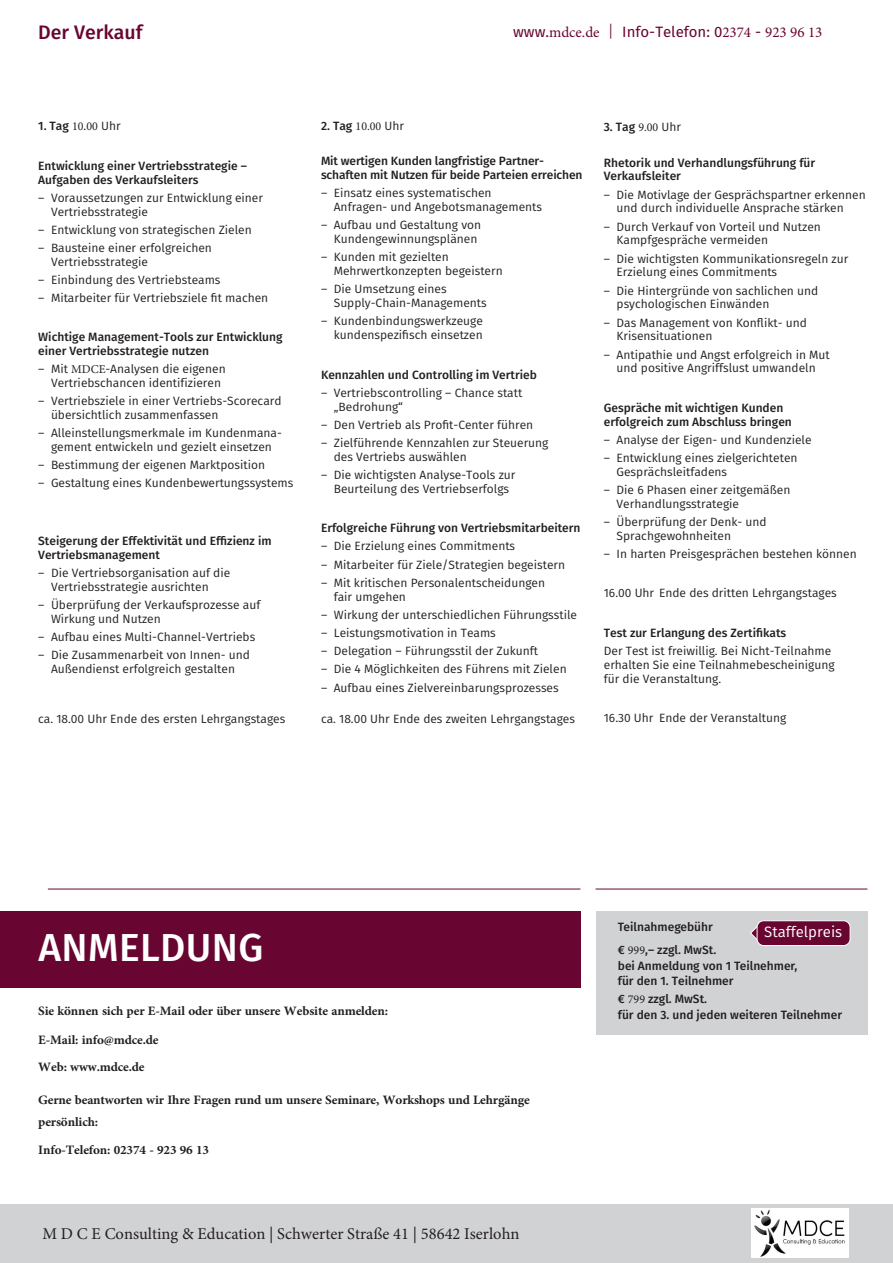
<style>
.page{position:relative;width:893px;height:1263px;background:#fff}
.page>*{position:absolute;margin:0;border:0;box-sizing:border-box;transform-origin:0 0}
.t1{font:500 39px "Fira Sans";letter-spacing:.01em;color:#fff}
.t2{font:500 19.5px "Fira Sans";color:#690531}
.t3{font:700 18px/28.8px "Adobe Arabic";letter-spacing:-.005em;color:#231f20}
.t4{font:16.5px "Minion Pro";color:#231f20}
.t5{font:15px "Fira Sans";color:#690531}
.t6{font:15px "Fira Sans";color:#fff}
.t7{font:12px/13.8px "Fira Sans";color:#231f20}
.t8{font:500 12px/13.8px "Fira Sans";color:#231f20}
.s1{font-family:"Minion Pro"}
.s2{font-weight:300;font-size:16.5px}
.s3{font-family:"Minion Pro";font-weight:400}
.s4{font-weight:400}
</style>
<div class="page">
<div style="left:0;top:911px;width:580px;height:77px;background:#690531"></div>
<div style="left:0;top:1205px;width:893px;height:58px;background:#d1d2d4"></div>
<hr style="left:48px;top:889px;width:532px;height:1px;background:#690531">
<hr style="left:595px;top:889px;width:272px;height:1px;background:#690531">
<div style="left:595px;top:911px;width:272px;height:124px;background:#d1d2d4"></div>
<svg style="left:750px;top:926px;width:7px;height:15px"></svg>
<div style="left:757px;top:921px;width:93px;height:24px;background:#690531;border-radius:7px"></div>
<div style="left:757px;top:920px;width:93px;height:26px;border:1px solid #fff;border-radius:7px"></div>
<img style="left:751px;top:1208px;width:97px;height:49px">
<h2 class="t2" style="left:38px;top:17px;width:106px">Der Verkauf</h2>
<p class="t5" style="left:513px;top:20px;width:311px">www.<span class="s1">mdce.de</span> <span class="s2">|</span> Info-Telefon: 0<span class="s1">2374</span> - <span class="s1">923 96 13</span></p>
<p class="t8" style="left:38px;top:119px;width:84px">1. Tag <span class="s3">10</span><span class="s4">.</span><span class="s3">00</span> <span class="s4">Uhr</span></p>
<p class="t8" style="left:38px;top:158px;width:210px">Entwicklung einer Vertriebsstrategie –<br>Aufgaben des Verkaufsleiters</p>
<p class="t7" style="left:51px;top:190px;width:214px;text-indent:-13px">– Voraussetzungen zur Entwicklung einer<br>Vertriebsstrategie</p>
<p class="t7" style="left:38px;top:222px;width:215px">– Entwicklung von strategischen Zielen</p>
<p class="t7" style="left:51px;top:241px;width:162px;text-indent:-13px">– Bausteine einer erfolgreichen<br>Vertriebsstrategie</p>
<p class="t7" style="left:38px;top:273px;width:184px">– Einbindung des Vertriebsteams</p>
<p class="t7" style="left:38px;top:291px;width:231px">– Mitarbeiter für Vertriebsziele fit machen</p>
<p class="t8" style="left:38px;top:330px;width:246px">Wichtige Management-Tools zur Entwicklung einer Vertriebsstrategie nutzen</p>
<p class="t7" style="left:51px;top:362px;width:176px;text-indent:-13px">– Mit <span class="s1">MDCE</span>-Analysen die eigenen<br>Vertriebschancen identifizieren</p>
<p class="t7" style="left:51px;top:394px;width:232px;text-indent:-13px">– Vertriebsziele in einer Vertriebs-Scorecard übersichtlich zusammenfassen</p>
<p class="t7" style="left:38px;top:425px;width:245px;text-align:center">– Alleinstellungsmerkmale im Kundenmana&shy;gement entwickeln und gezielt einsetzen</p>
<p class="t7" style="left:38px;top:457px;width:228px">– Bestimmung der eigenen Marktposition</p>
<p class="t7" style="left:38px;top:475px;width:257px">– Gestaltung eines Kundenbewertungs systems</p>
<p class="t8" style="left:38px;top:533px;width:235px">Steigerung der Effektivität und Effizienz im<br>Vertriebsmanagement</p>
<p class="t7" style="left:51px;top:566px;width:181px;text-indent:-13px">– Die Vertriebsorganisation auf die<br>Vertriebsstrategie ausrichten</p>
<p class="t7" style="left:51px;top:598px;width:211px;text-indent:-13px">– Überprüfung der Verkaufsprozesse auf<br>Wirkung und Nutzen</p>
<p class="t7" style="left:38px;top:630px;width:219px">– Aufbau eines Multi-Channel-Vertriebs</p>
<p class="t7" style="left:38px;top:648px;width:213px;text-align:center">– Die Zusammenarbeit von Innen- und<br>Außendienst erfolgreich gestalten</p>
<p class="t7" style="left:38px;top:712px;width:249px">ca. 18.00 Uhr Ende des ersten Lehrgangstages</p>
<p class="t8" style="left:321px;top:119px;width:85px">2. Tag <span class="s3">10.00</span> <span class="s4">Uhr</span></p>
<p class="t8" style="left:321px;top:154px;width:263px">Mit wertigen Kunden langfristige Partner&shy;schaften mit Nutzen für beide Parteien erreichen</p>
<p class="t7" style="left:334px;top:186px;width:210px;text-indent:-13px">– Einsatz eines systematischen<br>Anfragen- und Angebotsmanagements</p>
<p class="t7" style="left:334px;top:218px;width:149px;text-indent:-13px">– Aufbau und Gestaltung von<br>Kundengewinnungsplänen</p>
<p class="t7" style="left:334px;top:250px;width:170px;text-indent:-13px">– Kunden mit gezielten<br>Mehrwertkonzepten begeistern</p>
<p class="t7" style="left:334px;top:282px;width:154px;text-indent:-13px">– Die Umsetzung eines<br>Supply-Chain-Managements</p>
<p class="t7" style="left:321px;top:314px;width:163px;text-align:right">– Kundenbindungswerkzeuge kundenspezifisch einsetzen</p>
<p class="t8" style="left:321px;top:367px;width:217px">Kennzahlen und Controlling im Vertrieb</p>
<p class="t7" style="left:334px;top:385px;width:190px;text-indent:-13px">– Vertriebscontrolling – Chance statt „Bedrohung“</p>
<p class="t7" style="left:321px;top:417px;width:214px">– Den Vertrieb als Profit-Center führen</p>
<p class="t7" style="left:334px;top:436px;width:216px;text-indent:-13px">– Zielführende Kennzahlen zur Steuerung des Vertriebs auswählen</p>
<p class="t7" style="left:321px;top:468px;width:196px;text-align:center">– Die wichtigsten Analyse-Tools zur<br>Beurteilung des Vertriebserfolgs</p>
<p class="t8" style="left:321px;top:521px;width:261px">Erfolgreiche Führung von Vertriebsmitarbeitern</p>
<p class="t7" style="left:321px;top:539px;width:196px">– Die Erzielung eines Commitments</p>
<p class="t7" style="left:321px;top:557px;width:246px">– Mitarbeiter für Ziele/Strategien begeistern</p>
<p class="t7" style="left:334px;top:575px;width:213px;text-indent:-13px">– Mit kritischen Personalentscheidungen fair umgehen</p>
<p class="t7" style="left:321px;top:607px;width:257px">– Wirkung der unterschiedlichen Führungsstile</p>
<p class="t7" style="left:321px;top:625px;width:176px">– Leistungsmotivation in Teams</p>
<p class="t7" style="left:321px;top:644px;width:219px">– Delegation – Führungsstil der Zukunft</p>
<p class="t7" style="left:321px;top:662px;width:247px">– Die 4 Möglichkeiten des Führens mit Zielen</p>
<p class="t7" style="left:321px;top:681px;width:239px">– Aufbau eines Zielvereinbarungsprozesses</p>
<p class="t7" style="left:321px;top:712px;width:256px">ca. 18.00 Uhr Ende des zweiten Lehrgangstages</p>
<p class="t8" style="left:604px;top:120px;width:79px">3. Tag <span class="s3">9.00</span> <span class="s4">Uhr</span></p>
<p class="t8" style="left:604px;top:155px;width:213px">Rhetorik und Verhandlungsführung für<br>Verkaufsleiter</p>
<p class="t7" style="left:617px;top:187px;width:251px;text-indent:-13px">– Die Motivlage der Gesprächspartner erkennen und durch individuelle Ansprache stärken</p>
<p class="t7" style="left:617px;top:219px;width:206px;text-indent:-13px">– Durch Verkauf von Vorteil und Nutzen<br>Kampfgespräche vermeiden</p>
<p class="t7" style="left:617px;top:251px;width:233px;text-indent:-13px">– Die wichtigsten Kommunikationsregeln zur<br>Erzielung eines Commitments</p>
<p class="t7" style="left:617px;top:283px;width:203px;text-indent:-13px">– Die Hintergründe von sachlichen und psychologischen Einwänden</p>
<p class="t7" style="left:617px;top:315px;width:192px;text-indent:-13px">– Das Management von Konflikt- und<br>Krisensituationen</p>
<p class="t7" style="left:604px;top:347px;width:228px;text-align:center">– Antipathie und Angst erfolgreich in Mut und positive Angriffslust umwandeln</p>
<p class="t8" style="left:604px;top:400px;width:190px">Gespräche mit wichtigen Kunden erfolgreich zum Abschluss bringen</p>
<p class="t7" style="left:604px;top:432px;width:209px">– Analyse der Eigen- und Kundenziele</p>
<p class="t7" style="left:617px;top:451px;width:182px;text-indent:-13px">– Entwicklung eines zielgerichteten<br>Gesprächsleitfadens</p>
<p class="t7" style="left:617px;top:483px;width:175px;text-indent:-13px">– Die 6 Phasen einer zeitgemäßen<br>Verhandlungsstrategie</p>
<p class="t7" style="left:617px;top:515px;width:152px;text-indent:-13px">– Überprüfung der Denk- und<br>Sprachgewohnheiten</p>
<p class="t7" style="left:604px;top:547px;width:254px">– In harten Preisgesprächen bestehen können</p>
<p class="t7" style="left:604px;top:586px;width:234px">16.00 Uhr Ende des dritten Lehrgangstages</p>
<p class="t8" style="left:604px;top:625px;width:184px">Test zur Erlangung des Zertifikats</p>
<p class="t7" style="left:604px;top:643px;width:232px">Der Test ist freiwillig. Bei Nicht-Teilnahme erhalten Sie eine Teilnahmebescheinigung für die Veranstaltung.</p>
<p class="t7" style="left:604px;top:711px;width:184px">16.30 Uhr Ende der Veranstaltung</p>
<h1 class="t1" style="left:38px;top:916px;width:226px">ANMELDUNG</h1>
<h3 class="t3" style="left:38px;top:995px;width:351px">Sie können sich per E-Mail oder über unsere Website anmelden:<br>E-Mail: info@mdce.de</h3>
<h3 class="t3" style="left:38px;top:1048px;width:493px;line-height:33.5px">Web: www.mdce.de<br>Gerne beantworten wir Ihre Fragen rund um unsere Seminare, Workshops und Lehrgänge</h3>
<h3 class="t3" style="left:38px;top:1105px;width:172px">persönlich:<br>Info-Telefon: 02374 - 923 96 13</h3>
<h3 class="t4" style="left:43px;top:1223px;width:478px">M D C E Consulting &amp; Education | Schwerter Straße 41 | 58642 Iserlohn</h3>
<p class="t8" style="left:618px;top:915px;width:100px;line-height:23.1px">Teilnahmegebühr € <span class="s3">999</span>,– zzgl. MwSt.</p>
<p class="t8" style="left:618px;top:957px;width:181px;line-height:15px">bei Anmeldung von 1 Teilnehmer, für den 1. Teilnehmer</p>
<p class="t8" style="left:618px;top:991px;width:226px;line-height:15.5px">€ <span class="s3">799</span> zzgl. MwSt.<br>für den 3. und jeden weiteren Teilnehmer</p>
<p class="t6" style="left:764px;top:921px;width:80px">Staffelpreis</p>
</div>
